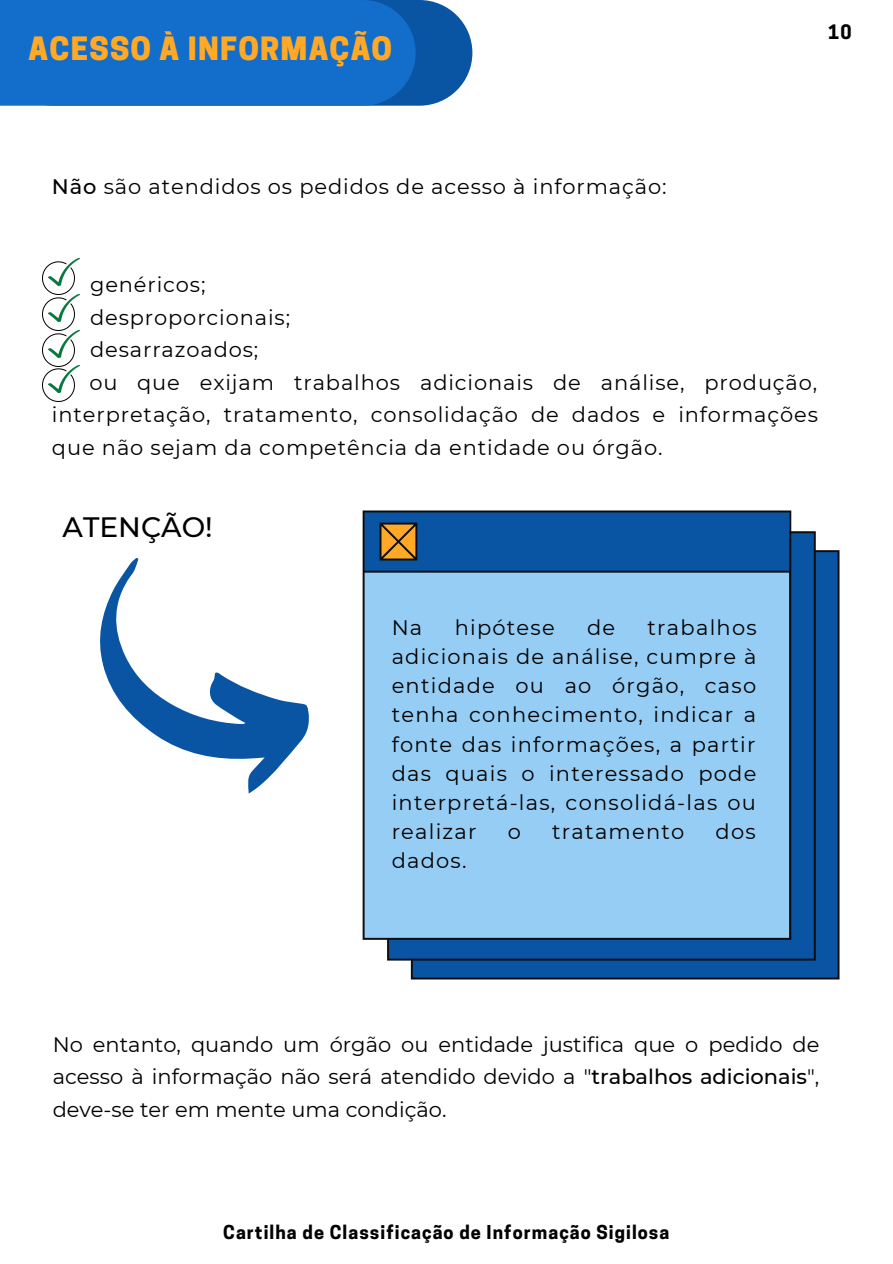
<style>
.page{position:relative;width:893px;height:1264px;background:#fff}
.page>*{position:absolute;margin:0;border:0;box-sizing:border-box;transform-origin:0 0}
.t1{font:800 30.15px "Cooper Hewitt";letter-spacing:.04em;color:#ffa927}
.t2{font:500 28.05px "Montserrat";color:#000}
.t3{font:21px/29.2px "Montserrat";letter-spacing:.04em;color:#000;text-align:justify}
.t4{font:21px "Montserrat";letter-spacing:.06em;color:#000}
.t5{font:700 18.75px "Cooper Hewitt";color:#000}
.t6{font:700 18px "Cooper Hewitt";letter-spacing:.06em;color:#000}
.s1{font-weight:500}
</style>
<div class="page">
<div style="left:0;top:0;width:472px;height:106px;background:#0955a4;border-radius:53px"></div>
<div style="left:0;top:0;width:415px;height:106px;background:#126dcb"></div>
<img style="left:43px;top:258px;width:37px;height:144px">
<svg style="left:362px;top:510px;width:477px;height:469px;background:#6fa8d7"></svg>
<svg style="left:100px;top:557px;width:209px;height:237px"></svg>
<h1 class="t1" style="left:29px;top:38px;width:365px">ACESSO À INFORMAÇÃO</h1>
<p class="t5" style="left:828px;top:25px;width:25px">10</p>
<p class="t3" style="left:52px;top:172px;width:616px"><span class="s1">Não</span> são atendidos os pedidos de acesso à informação:</p>
<p class="t3" style="left:90px;top:270px;width:117px">genéricos;</p>
<p class="t3" style="left:90px;top:302px;width:201px">desproporcionais;</p>
<p class="t3" style="left:90px;top:335px;width:170px">desarrazoados;</p>
<p class="t3" style="left:89px;top:367px;width:729px">ou que exijam trabalhos adicionais de análise, produção,</p>
<p class="t3" style="left:52px;top:400px;width:767px">interpretação, tratamento, consolidação de dados e informações</p>
<p class="t3" style="left:52px;top:433px;width:612px">que não sejam da competência da entidade ou órgão.</p>
<h2 class="t2" style="left:63px;top:510px;width:152px">ATENÇÃO!</h2>
<p class="t3" style="left:391px;top:612px;width:366px;text-indent:256px">trabalhos adicionais de análise, cumpre à entidade ou ao órgão, caso tenha conhecimento, indicar a fonte das informações, a partir das quais o interessado pode interpretá-las, consolidá-las ou realizar</p>
<p class="t3" style="left:391px;top:612px;width:32px">Na</p>
<p class="t4" style="left:454px;top:614px;width:101px">hipótese</p>
<p class="t3" style="left:587px;top:612px;width:30px">de</p>
<p class="t3" style="left:508px;top:817px;width:15px">o</p>
<p class="t4" style="left:552px;top:818px;width:134px">tratamento</p>
<p class="t3" style="left:715px;top:817px;width:42px">dos</p>
<p class="t3" style="left:391px;top:846px;width:76px">dados.</p>
<p class="t3" style="left:53px;top:1028px;width:768px;line-height:32.5px">No entanto, quando um órgão ou entidade justifica que o pedido de acesso à informação não será atendido devido a "<span class="s1">trabalhos adicionais</span>", deve-se ter em mente uma condição.</p>
<p class="t6" style="left:223px;top:1225px;width:447px">Cartilha de Classificação de Informação Sigilosa</p>
</div>
